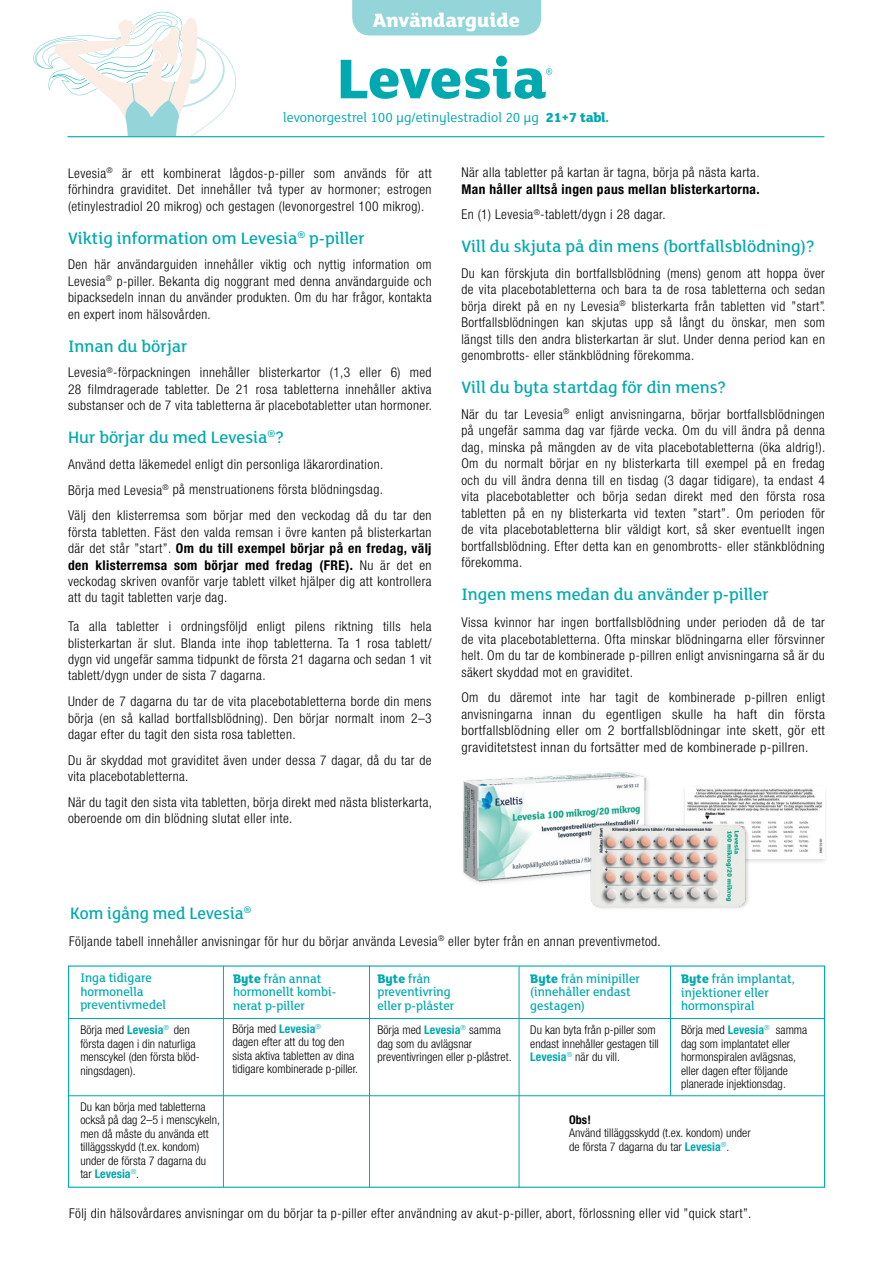
<style>
.page{position:relative;width:893px;height:1263px;background:#fff}
.page>*{position:absolute;margin:0;border:0;box-sizing:border-box;transform-origin:0 0}
.t1{font:800 21px "FS Lola";color:#fff}
.t2{font:500 18px "FS Lola";color:#00a9af}
.t3{font:500 18px "FS Lola";color:#00a9af;scale:.96 1}
.t4{font:14.25px "FS Lola";color:#00a9af}
.t5{font:300 condensed 13.5px/16.5px "Helvetica Neue LT Std";letter-spacing:.03em;color:#000;text-align:justify}
.t6{font:500 13.5px/13.5px "FS Lola";color:#00a9af;scale:.96 1}
.t7{font:300 condensed 13.5px "Helvetica Neue LT Pro";letter-spacing:.03em;color:#000}
.t8{font:700 condensed 13.5px/25.5px "Helvetica Neue LT Std";letter-spacing:.03em;color:#000}
.t9{font:300 condensed 12px/13.5px "Helvetica Neue LT Std";letter-spacing:.005em;color:#000}
.t10{font:700 condensed 12px "Helvetica Neue LT Std";color:#000}
.s1{font-weight:800}
.s2{font-weight:800;font-size:13.5px}
.s3{font-weight:700}
.s4{font-weight:300}
.s5{font-weight:700;color:#00a9af}
</style>
<div class="page">
<svg style="left:33px;top:12px;width:242px;height:126px"></svg>
<hr style="left:369px;top:966px;width:1px;height:221px;background:#00a9af">
<hr style="left:223px;top:966px;width:1px;height:221px;background:#00a9af">
<hr style="left:519px;top:966px;width:1px;height:222px;background:#00a9af">
<hr style="left:670px;top:966px;width:1px;height:130px;background:#00a9af">
<hr style="left:69px;top:1095px;width:756px;height:1px;background:#00a9af">
<div style="left:68px;top:965px;width:757px;height:223px;border:1px solid #00a9af"></div>
<hr style="left:69px;top:1018px;width:755px;height:1px;background:#00a9af">
<div style="left:352px;top:0;width:189px;height:35px;background:#94d5da"></div>
<hr style="left:68px;top:136px;width:756px;height:1px;background:#00a9af">
<svg style="left:341px;top:56px;width:211px;height:43px"></svg>
<div style="left:681px;top:784px;width:147px;height:80px;background:#000;opacity:.14"></div>
<img style="left:686px;top:787px;width:139px;height:72px">
<img style="left:463px;top:772px;width:185px;height:112px">
<img style="left:586px;top:820px;width:165px;height:88px">
<h1 class="t1" style="left:373px;top:6px;width:149px">Användarguide</h1>
<p class="t4" style="left:283px;top:108px;width:327px">levonorgestrel 100 µg/etinylestradiol 20 µg <span class="s1">21+7 tabl</span><span class="s2">.</span></p>
<p class="t5" style="left:68px;top:165px;width:365px">Levesia<sup>®</sup> är ett kombinerat lågdos-p-piller som används för att förhindra graviditet. Det innehåller två typer av hormoner; estrogen (etinylestradiol 20 mikrog) och gestagen (levonorgestrel 100 mikrog).</p>
<h2 class="t2" style="left:68px;top:226px;width:298px">Viktig information om Levesia<sup>®</sup> p-piller</h2>
<p class="t5" style="left:68px;top:256px;width:365px">Den här användarguiden innehåller viktig och nyttig information om Levesia<sup>®</sup> p-piller. Bekanta dig noggrant med denna användarguide och bipacksedeln innan du använder produkten. Om du har frågor, kontakta en expert inom hälsovården.</p>
<h2 class="t2" style="left:68px;top:334px;width:121px">Innan du börjar</h2>
<p class="t5" style="left:68px;top:364px;width:366px">Levesia<sup>®</sup>-förpackningen innehåller blisterkartor (1,3 eller 6) med 28 filmdragerade tabletter. De 21 rosa tabletterna innehåller aktiva substanser och de 7 vita tabletterna är placebotabletter utan hormoner.</p>
<h2 class="t2" style="left:68px;top:426px;width:218px">Hur börjar du med Levesia<sup>®</sup>?</h2>
<p class="t5" style="left:68px;top:451px;width:365px;line-height:25.5px;text-align:left">Använd detta läkemedel enligt din personliga läkarordination.<br>Börja med Levesia<sup>®</sup> på menstruationens första blödningsdag.<br>Välj den klisterremsa som börjar med den veckodag då du tar den</p>
<p class="t5" style="left:68px;top:523px;width:365px">första tabletten. Fäst den valda remsan i övre kanten på blisterkartan där det står ”start”. <span class="s3">Om du till exempel börjar på en fredag, välj den klisterremsa som börjar med fredag (FRE).</span> Nu är det en veckodag skriven ovanför varje tablett vilket hjälper dig att kontrollera att du tagit tabletten varje dag.</p>
<p class="t5" style="left:68px;top:618px;width:365px">Ta alla tabletter i ordningsföljd enligt pilens riktning tills hela blisterkartan är slut. Blanda inte ihop tabletterna. Ta 1 rosa tablett/ dygn vid ungefär samma tidpunkt de första 21 dagarna och sedan 1 vit tablett/dygn under de sista 7 dagarna.</p>
<p class="t5" style="left:68px;top:693px;width:365px">Under de 7 dagarna du tar de vita placebotabletterna borde din mens börja (en så kallad bortfallsblödning). Den börjar normalt inom 2–3 dagar efter du tagit den sista rosa tabletten.</p>
<p class="t5" style="left:68px;top:751px;width:365px">Du är skyddad mot graviditet även under dessa 7 dagar, då du tar de vita placebotabletterna.</p>
<p class="t5" style="left:68px;top:793px;width:366px">När du tagit den sista vita tabletten, börja direkt med nästa blisterkarta, oberoende om din blödning slutat eller inte.</p>
<p class="t5" style="left:461px;top:164px;width:300px">När alla tabletter på kartan är tagna, börja på nästa karta.</p>
<p class="t8" style="left:461px;top:176px;width:300px">Man håller alltså ingen paus mellan blisterkartorna.<br><span class="s4">En (1) Levesia</span><sup>®</sup><span class="s4">-tablett/dygn i 28 dagar.</span></p>
<h2 class="t2" style="left:461px;top:235px;width:355px">Vill du skjuta på din mens (bortfallsblödning)?</h2>
<p class="t5" style="left:461px;top:265px;width:366px">Du kan förskjuta din bortfallsblödning (mens) genom att hoppa över de vita placebotabletterna och bara ta de rosa tabletterna och sedan börja direkt på en ny Levesia<sup>®</sup> blisterkarta från tabletten vid ”start”.<br>Bortfallsblödningen kan skjutas upp så långt du önskar, men som längst tills den andra blisterkartan är slut. Under denna period kan en genombrotts- eller stänkblödning förekomma.</p>
<h2 class="t2" style="left:461px;top:376px;width:266px">Vill du byta startdag för din mens?</h2>
<p class="t5" style="left:461px;top:406px;width:366px">När du tar Levesia<sup>®</sup> enligt anvisningarna, börjar bortfallsblödningen på ungefär samma dag var fjärde vecka. Om du vill ändra på denna dag, minska på mängden av de vita placebotabletterna (öka aldrig!).<br>Om du normalt börjar en ny blisterkarta till exempel på en fredag och du vill ändra denna till en tisdag (3 dagar tidigare), ta endast 4 vita placebotabletter och börja sedan direkt med den första rosa tabletten på en ny blisterkarta vid texten ”start”. Om perioden för de vita placebotabletterna blir väldigt kort, så sker eventuellt ingen bortfallsblödning. Efter detta kan en genombrotts- eller stänkblödning förekomma.</p>
<h2 class="t2" style="left:461px;top:583px;width:309px">Ingen mens medan du använder p-piller</h2>
<p class="t5" style="left:461px;top:614px;width:365px">Vissa kvinnor har ingen bortfallsblödning under perioden då de tar de vita placebotabletterna. Ofta minskar blödningarna eller försvinner helt. Om du tar de kombinerade p-pillren enligt anvisningarna så är du säkert skyddad mot en graviditet.</p>
<p class="t5" style="left:461px;top:689px;width:365px">Om du däremot inte har tagit de kombinerade p-pillren enligt anvisningarna innan du egentligen skulle ha haft din första bortfallsblödning eller om 2 bortfallsblödningar inte skett, gör ett graviditetstest innan du fortsätter med de kombinerade p-pillren.</p>
<h2 class="t3" style="left:70px;top:901px;width:190px">Kom igång med Levesia<sup>®</sup></h2>
<p class="t7" style="left:69px;top:933px;width:593px">Följande tabell innehåller anvisningar för hur du börjar använda Levesia<sup>®</sup> eller byter från en annan preventivmetod.</p>
<p class="t6" style="left:80px;top:971px;width:91px">Inga tidigare hormonella preventivmedel</p>
<p class="t9" style="left:80px;top:1023px;width:121px">Börja med <span class="s5">Levesia</span><sup>®</sup> den första dagen i din naturliga menscykel (den första blöd&shy;ningsdagen).</p>
<p class="t9" style="left:80px;top:1100px;width:141px">Du kan börja med tabletterna också på dag 2–5 i menscykeln, men då måste du använda ett tilläggsskydd (t.ex. kondom) under de första 7 dagarna du tar <span class="s5">Levesia</span><sup>®</sup>.</p>
<p class="t6" style="left:233px;top:971px;width:109px"><span class="s1">Byte</span> från annat hormonellt kombi&shy;nerat p-piller</p>
<p class="t6" style="left:377px;top:971px;width:82px"><span class="s1">Byte</span> från preventivring eller p-plåster</p>
<p class="t6" style="left:530px;top:971px;width:116px"><span class="s1">Byte</span> från minipiller (innehåller endast gestagen)</p>
<p class="t6" style="left:681px;top:972px;width:120px"><span class="s1">Byte</span> från implantat, injektioner eller hormonspiral</p>
<p class="t9" style="left:232px;top:1021px;width:127px">Börja med <span class="s5">Levesia</span><sup>®<br></sup>dagen efter att du tog den sista aktiva tabletten av dina tidigare kombinerade p-piller.</p>
<p class="t9" style="left:377px;top:1023px;width:136px">Börja med <span class="s5">Levesia</span><sup>®</sup> samma dag som du avlägsnar preventivringen eller p-plåstret.</p>
<p class="t9" style="left:530px;top:1023px;width:130px">Du kan byta från p-piller som endast innehåller gestagen till<br><span class="s5">Levesia</span><sup>®</sup> när du vill.</p>
<p class="t9" style="left:681px;top:1023px;width:128px">Börja med <span class="s5">Levesia</span><sup>®</sup> samma dag som implantatet eller hormonspiralen avlägsnas, eller dagen efter följande planerade injektionsdag.</p>
<p class="t10" style="left:569px;top:1112px;width:23px">Obs!</p>
<p class="t9" style="left:569px;top:1126px;width:183px">Använd tilläggsskydd (t.ex. kondom) under de första 7 dagarna du tar <span class="s5">Levesia</span><sup>®</sup>.</p>
<p class="t5" style="left:69px;top:1205px;width:684px">Följ din hälsovårdares anvisningar om du börjar ta p-piller efter användning av akut-p-piller, abort, förlossning eller vid ”quick start”.</p>
</div>
